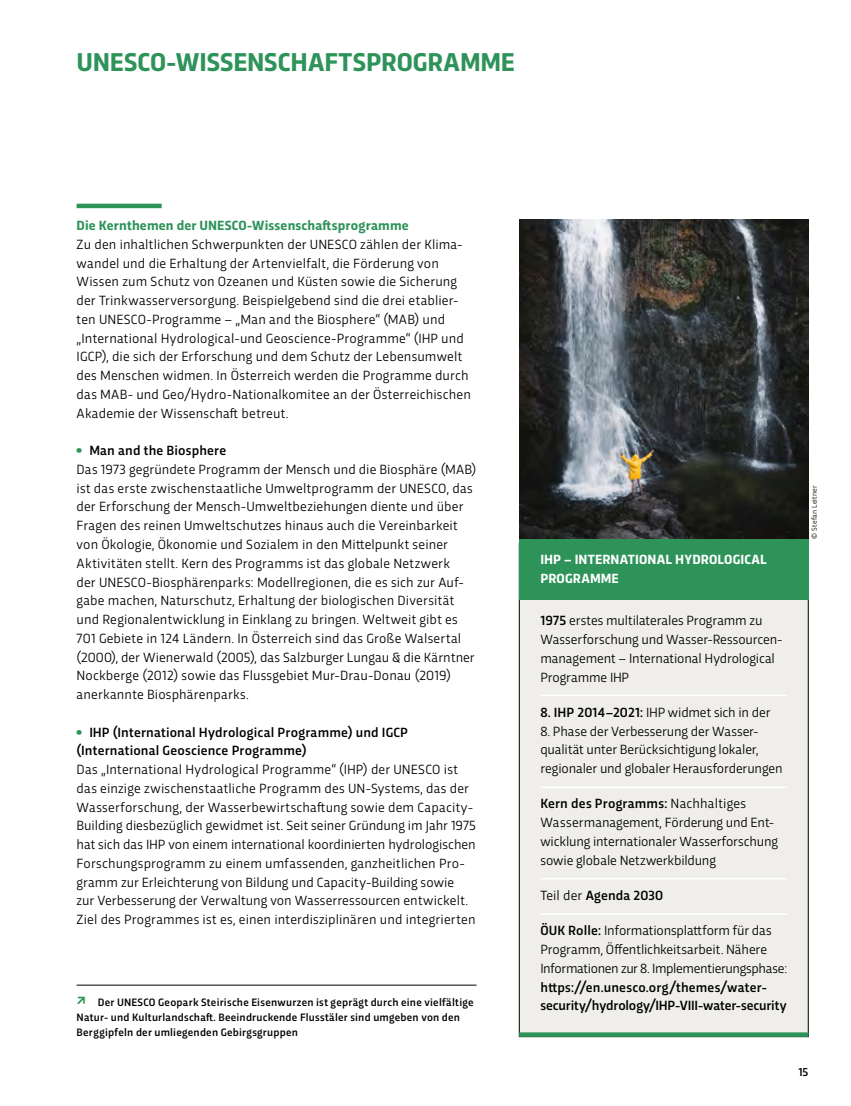
<style>
.page{position:relative;width:851px;height:1106px;background:#fff}
.page>*{position:absolute;margin:0;border:0;box-sizing:border-box;transform-origin:0 0}
.t1{font:700 27px "Trasandina";color:#2d9359}
.t2{font:13.95px/18.8px "Trasandina";letter-spacing:.005em;color:#000}
.t3{font:500 13.95px/18.8px "Trasandina";letter-spacing:.01em;color:#000}
.t4{font:13.95px/18.8px "Trasandina";letter-spacing:-.015em;color:#000}
.t5{font:700 13.95px "Trasandina";letter-spacing:.01em;color:#2d9359}
.t6{font:700 13.95px/18.8px "Trasandina";letter-spacing:.01em;color:#fff}
.t7{font:500 12px "Trasandina";color:#000}
.t8{font:500 11.25px/15px "Trasandina";letter-spacing:.02em;color:#000}
.t9{font:7.5px "Trasandina";letter-spacing:.035em;color:#000}
.s1{font-family:"Trasandina Ultra";color:#2d9359}
.s2{font-weight:500}
.s3{font-family:"Trasandina Ultra";font-weight:400;color:#2d9359}
.s4{font-weight:400}
</style>
<div class="page">
<hr style="left:77px;top:204px;width:85px;height:4px;background:#2d9359">
<div style="left:519px;top:600px;width:289px;height:436px;background:#efeeea"></div>
<svg style="left:519px;top:1032px;width:289px;height:4px"></svg>
<div style="left:519px;top:538px;width:289px;height:62px;background:#2d9359"></div>
<hr style="left:540px;top:694px;width:247px;height:2px;background:#fff">
<hr style="left:540px;top:786px;width:247px;height:2px;background:#fff">
<hr style="left:540px;top:878px;width:247px;height:1px;background:#fff">
<hr style="left:540px;top:913px;width:247px;height:1px;background:#fff">
<hr style="left:77px;top:984px;width:399px;height:1px;background:#000">
<img style="left:519px;top:220px;width:289px;height:318px">
<h1 class="t1" style="left:77px;top:42px;width:439px">UNESCO-WISSENSCHAFTSPROGRAMME</h1>
<p class="t5" style="left:77px;top:215px;width:333px">Die Kernthemen der UNESCO-Wissenschaftsprogramme</p>
<p class="t2" style="left:77px;top:234px;width:396px">Zu den inhaltlichen Schwerpunkten der UNESCO zählen der Klima&shy;wandel und die Erhaltung der Artenvielfalt, die Förderung von Wissen zum Schutz von Ozeanen und Küsten sowie die Sicherung der Trinkwasserversorgung. Beispielgebend sind die drei etablier&shy;ten UNESCO-Programme – „Man and the Biosphere“ (MAB) und „International Hydrological-und Geoscience-Programme“ (IHP und IGCP), die sich der Erforschung und dem Schutz der Lebensumwelt des Menschen widmen. In Österreich werden die Programme durch das MAB- und Geo/Hydro-Nationalkomitee an der Österreichischen Akademie der Wissenschaft betreut.</p>
<p class="t2" style="left:77px;top:440px;width:401px"><span class="s1">•</span> <span class="s2">Man and the Biosphere<br></span>Das 1973 gegründete Programm der Mensch und die Biosphäre (MAB) ist das erste zwischenstaatliche Umweltprogramm der UNESCO, das der Erforschung der Mensch-Umweltbeziehungen diente und über Fragen des reinen Umweltschutzes hinaus auch die Vereinbarkeit von Ökologie, Ökonomie und Sozialem in den Mittelpunkt seiner Aktivitäten stellt. Kern des Programms ist das globale Netzwerk<br>der UNESCO-Biosphärenparks: Modellregionen, die es sich zur Auf&shy;gabe machen, Naturschutz, Erhaltung der biologischen Diversität und Regionalentwicklung in Einklang zu bringen. Weltweit gibt es 701 Gebiete in 124 Ländern. In Österreich sind das Große Walsertal (2000), der Wienerwald (2005), das Salzburger Lungau &amp; die Kärntner Nockberge (2012) sowie das Flussgebiet Mur-Drau-Donau (2019) anerkannte Biosphärenparks.</p>
<p class="t3" style="left:77px;top:721px;width:333px"><span class="s3">•</span> IHP (International Hydrological Programme) und IGCP (International Geoscience Programme)</p>
<p class="t2" style="left:77px;top:759px;width:401px">Das „International Hydrological Programme“ (IHP) der UNESCO ist das einzige zwischenstaatliche Programm des UN-Systems, das der Wasserforschung, der Wasserbewirtschaftung sowie dem Capacity-Building diesbezüglich gewidmet ist. Seit seiner Gründung im Jahr 1975 hat sich das IHP von einem international koordinierten hydrologischen Forschungsprogramm zu einem umfassenden, ganzheitlichen Pro&shy;gramm zur Erleichterung von Bildung und Capacity-Building sowie<br>zur Verbesserung der Verwaltung von Wasserressourcen entwickelt.<br>Ziel des Programmes ist es, einen interdisziplinären und integrierten</p>
<p class="t8" style="left:77px;top:993px;width:398px;text-indent:21px">Der UNESCO Geopark Steirische Eisenwurzen ist geprägt durch eine vielfältige<br>Natur- und Kulturlandschaft. Beeindruckende Flusstäler sind umgeben von den<br>Berggipfeln der umliegenden Gebirgsgruppen</p>
<p class="t6" style="left:540px;top:549px;width:228px">IHP – INTERNATIONAL HYDROLOGICAL<br>PROGRAMME</p>
<p class="t2" style="left:540px;top:610px;width:244px"><span class="s2">1975</span> erstes multilaterales Programm zu Wasserforschung und Wasser-Ressourcen&shy;management – International Hydrological Programme IHP</p>
<p class="t4" style="left:540px;top:702px;width:231px"><span class="s2">8. IHP 2014–2021:</span> IHP widmet sich in der</p>
<p class="t2" style="left:540px;top:720px;width:244px">8. Phase der Verbesserung der Wasser&shy;qualität unter Berücksichtigung lokaler, regionaler und globaler Herausforderungen</p>
<p class="t2" style="left:540px;top:793px;width:239px"><span class="s2">Kern des Programms:</span> Nachhaltiges Wassermanagement, Förderung und Ent&shy;wicklung internationaler Wasserforschung sowie globale Netzwerkbildung</p>
<p class="t3" style="left:540px;top:884px;width:124px"><span class="s4">Teil der</span> Agenda 2030</p>
<p class="t4" style="left:540px;top:920px;width:248px"><span class="s2">ÖUK Rolle:</span> Informationsplattform für das<br>Programm, Öffentlichkeitsarbeit. Nähere<br>Informationen zur 8. Implementierungsphase:</p>
<p class="t3" style="left:540px;top:976px;width:248px">https://en.unesco.org/themes/water&shy;security/hydrology/IHP-VIII-water-security</p>
<p class="t9" style="left:808px;top:538px;width:55px;rotate:-90deg">© Stefan Leitner</p>
<p class="t7" style="left:798px;top:1063px;width:12px">15</p>
</div>
